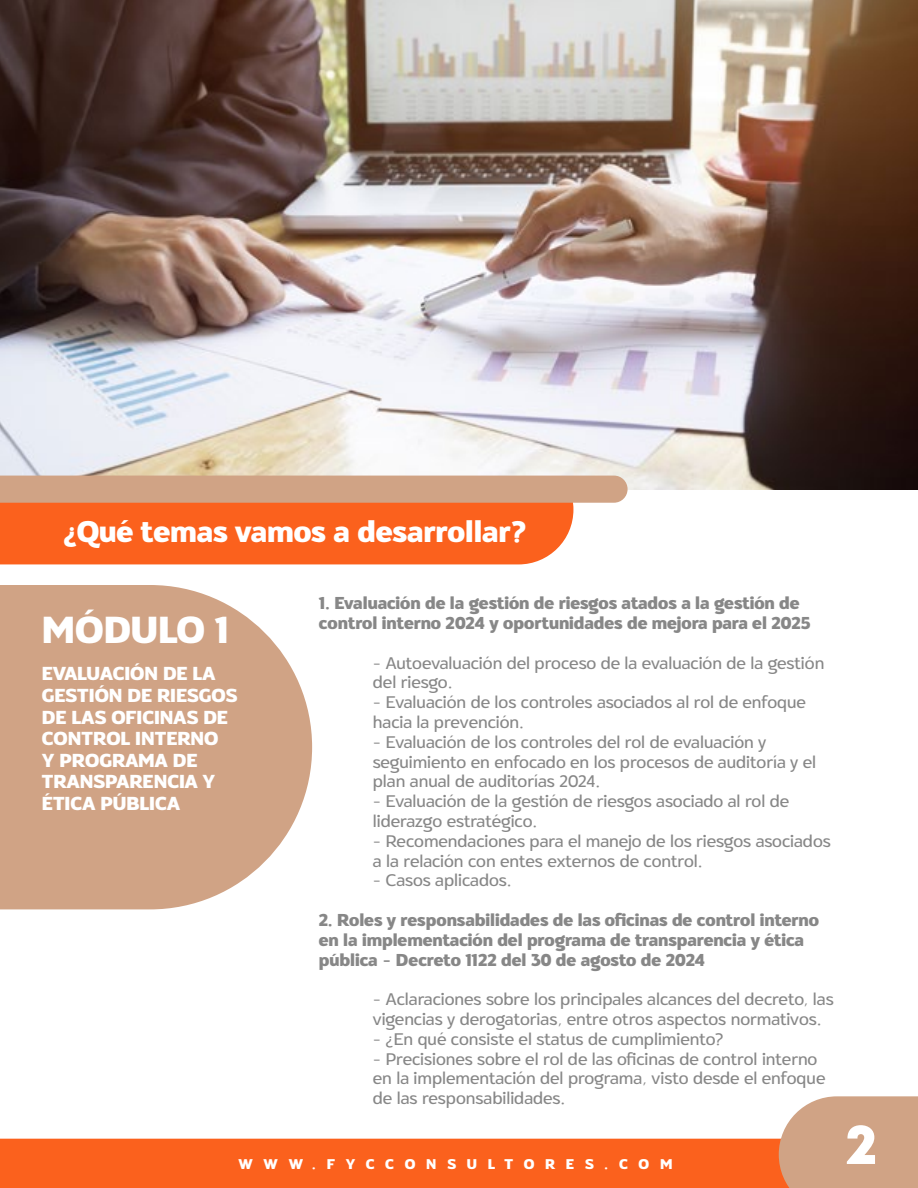
<style>
.page{position:relative;width:918px;height:1188px;background:#fff}
.page>*{position:absolute;margin:0;border:0;box-sizing:border-box;transform-origin:0 0}
.t1{font:800 57px "Mont";color:#fff}
.t2{font:700 36px "Oliviar Sans";color:#fff}
.t3{font:700 28.5px "Oliviar Sans";color:#fff}
.t4{font:700 18px/21.6px "Oliviar Sans";color:#fff}
.t5{font:300 16.5px/19.8px "Oliviar Sans";color:#878787}
.t6{font:700 16.5px/19.8px "Oliviar Sans";color:#878787}
.t7{font:700 13.5px "Oliviar Sans";letter-spacing:.8em;color:#fff}
</style>
<div class="page">
<div style="left:0;top:1139px;width:779px;height:49px;background:#fb611d"></div>
<svg style="left:779px;top:1096px;width:139px;height:92px;background:#d3a78b"></svg>
<svg style="left:0;top:585px;width:312px;height:324px;background:#d5ad92"></svg>
<div style="left:0;top:503px;width:573px;height:61px;background:#fb611d"></div>
<img style="left:0;top:0;width:918px;height:489px">
<div style="left:0;top:476px;width:628px;height:27px;background:#d0a385"></div>
<h3 class="t3" style="left:64px;top:514px;width:464px">¿Qué temas vamos a desarrollar?</h3>
<h2 class="t2" style="left:42px;top:607px;width:189px">MÓDULO 1</h2>
<p class="t4" style="left:42px;top:663px;width:197px">EVALUACIÓN DE LA<br>GESTIÓN DE RIESGOS<br>DE LAS OFICINAS DE<br>CONTROL INTERNO<br>Y PROGRAMA DE<br>TRANSPARENCIA Y<br>ÉTICA PÚBLICA</p>
<p class="t6" style="left:319px;top:594px;width:493px">1. Evaluación de la gestión de riesgos atados a la gestión de control interno 2024 y oportunidades de mejora para el 2025</p>
<p class="t5" style="left:373px;top:653px;width:453px">- Autoevaluación del proceso de la evaluación de la gestión del riesgo.</p>
<p class="t5" style="left:373px;top:693px;width:435px">- Evaluación de los controles asociados al rol de enfoque hacia la prevención.</p>
<p class="t5" style="left:373px;top:732px;width:445px">- Evaluación de los controles del rol de evaluación y seguimiento en enfocado en los procesos de auditoría y el plan anual de auditorías 2024.</p>
<p class="t5" style="left:373px;top:792px;width:418px">- Evaluación de la gestión de riesgos asociado al rol de liderazgo estratégico.</p>
<p class="t5" style="left:373px;top:831px;width:459px">- Recomendaciones para el manejo de los riesgos asociados a la relación con entes externos de control.</p>
<p class="t5" style="left:373px;top:871px;width:140px">- Casos aplicados.</p>
<p class="t6" style="left:319px;top:911px;width:502px">2. Roles y responsabilidades de las oficinas de control interno en la implementación del programa de transparencia y ética pública – Decreto 1122 del 30 de agosto de 2024</p>
<p class="t5" style="left:373px;top:990px;width:462px">- Aclaraciones sobre los principales alcances del decreto, las vigencias y derogatorias, entre otros aspectos normativos.</p>
<p class="t5" style="left:373px;top:1029px;width:352px">- ¿En qué consiste el status de cumplimiento?</p>
<p class="t5" style="left:373px;top:1049px;width:454px">- Precisiones sobre el rol de las oficinas de control interno en la implementación del programa, visto desde el enfoque de las responsabilidades.</p>
<p class="t7" style="left:238px;top:1155px;width:436px">WWW.FYCCONSULTORES.COM</p>
<h1 class="t1" style="left:845px;top:1107px;width:34px">2</h1>
</div>
